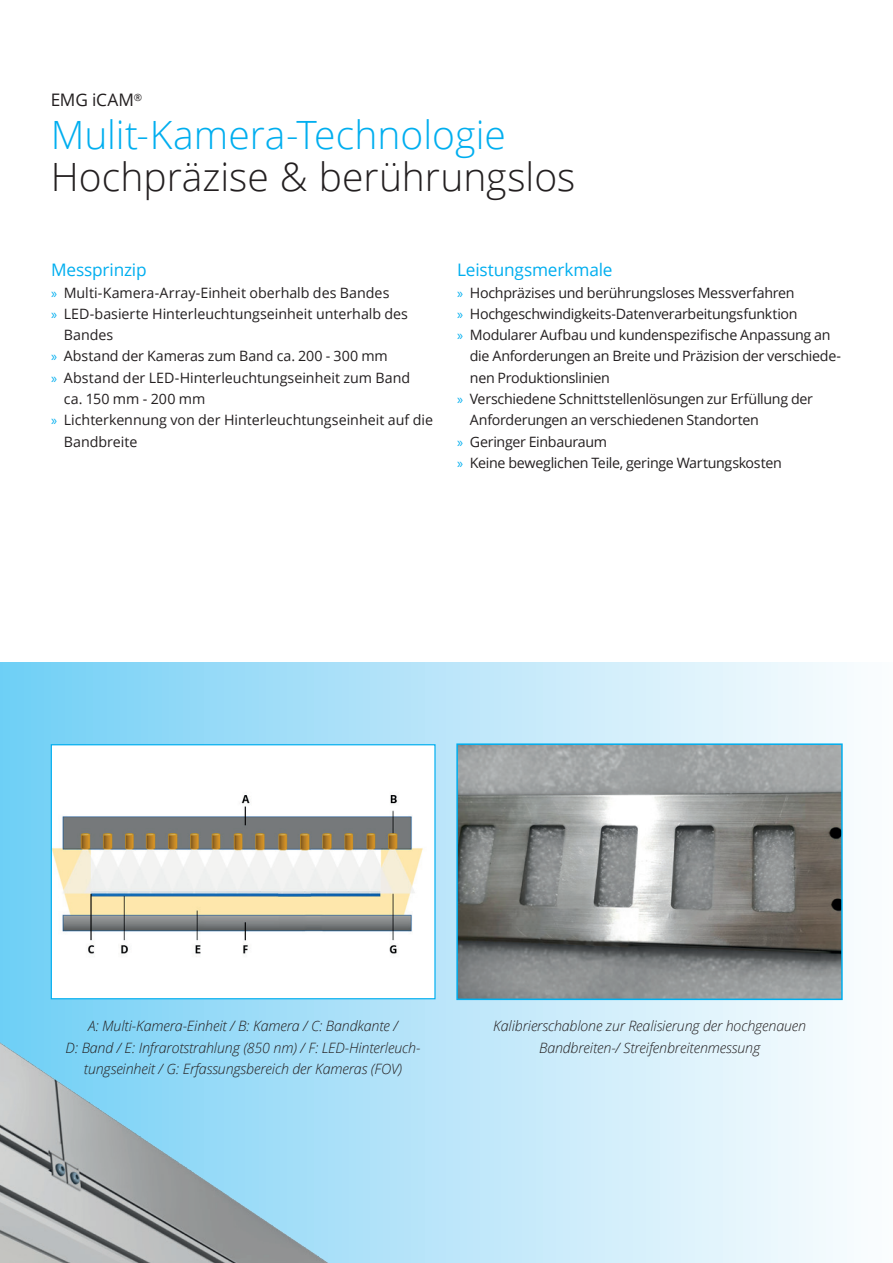
<style>
.page{position:relative;width:893px;height:1263px;background:#fff}
.page>*{position:absolute;margin:0;border:0;box-sizing:border-box;transform-origin:0 0}
.t1{font:300 39px "Open Sans";color:#231f20}
.t2{font:300 39px "Open Sans";color:#00aeef}
.t3{font:17.25px "Open Sans";letter-spacing:-.01em;color:#00aeef}
.t4{font:17.25px "Open Sans";letter-spacing:-.01em;color:#231f20}
.t5{font:14.25px "Open Sans";letter-spacing:-.015em;color:#231f20}
.t6{font:italic 300 14.25px/21.3px "Open Sans";letter-spacing:-.01em;color:#231f20;text-align:center}
.s1{font-family:"Myriad Pro";color:#00aeef}
</style>
<div class="page">
<div style="left:0;top:663px;width:893px;height:600px;background:linear-gradient(to right,#73cff6,#fffdfe)"></div>
<img style="left:0;top:702px;width:634px;height:561px">
<img style="left:459px;top:746px;width:381px;height:251px">
<div style="left:456px;top:743px;width:387px;height:257px;border:2px solid #00aeef"></div>
<div style="left:51px;top:745px;width:384px;height:254px;background:#fff"></div>
<img style="left:53px;top:795px;width:370px;height:162px">
<div style="left:51px;top:744px;width:385px;height:255px;border:1px solid #00aeef"></div>
<p class="t4" style="left:51px;top:88px;width:93px">EMG iCAM<sup>®</sup></p>
<h1 class="t2" style="left:51px;top:108px;width:457px">Mulit-Kamera-Technologie</h1>
<h1 class="t1" style="left:51px;top:150px;width:526px">Hochpräzise &amp; berührungslos</h1>
<p class="t3" style="left:51px;top:258px;width:97px">Messprinzip</p>
<p class="t5" style="left:51px;top:283px;width:340px"><span class="s1">»</span> Multi-Kamera-Array-Einheit oberhalb des Bandes</p>
<p class="t5" style="left:51px;top:304px;width:359px"><span class="s1">»</span> LED-basierte Hinterleuchtungseinheit unterhalb des</p>
<p class="t5" style="left:64px;top:325px;width:51px">Bandes</p>
<p class="t5" style="left:51px;top:346px;width:338px"><span class="s1">»</span> Abstand der Kameras zum Band ca. 200 - 300 mm</p>
<p class="t5" style="left:51px;top:368px;width:361px"><span class="s1">»</span> Abstand der LED-Hinterleuchtungseinheit zum Band</p>
<p class="t5" style="left:64px;top:389px;width:143px">ca. 150 mm - 200 mm</p>
<p class="t5" style="left:51px;top:410px;width:384px"><span class="s1">»</span> Lichterkennung von der Hinterleuchtungseinheit auf die</p>
<p class="t5" style="left:64px;top:432px;width:75px">Bandbreite</p>
<p class="t3" style="left:457px;top:258px;width:157px">Leistungsmerkmale</p>
<p class="t5" style="left:457px;top:283px;width:339px"><span class="s1">»</span> Hochpräzises und berührungsloses Messverfahren</p>
<p class="t5" style="left:457px;top:304px;width:342px"><span class="s1">»</span> Hochgeschwindigkeits-Datenverarbeitungsfunktion</p>
<p class="t5" style="left:457px;top:325px;width:375px"><span class="s1">»</span> Modularer Aufbau und kundenspezifische Anpassung an</p>
<p class="t5" style="left:470px;top:346px;width:373px">die Anforderungen an Breite und Präzision der verschiede-</p>
<p class="t5" style="left:470px;top:368px;width:141px">nen Produktionslinien</p>
<p class="t5" style="left:457px;top:389px;width:357px"><span class="s1">»</span> Verschiedene Schnittstellenlösungen zur Erfüllung der</p>
<p class="t5" style="left:470px;top:410px;width:291px">Anforderungen an verschiedenen Standorten</p>
<p class="t5" style="left:457px;top:432px;width:152px"><span class="s1">»</span> Geringer Einbauraum</p>
<p class="t5" style="left:457px;top:453px;width:326px"><span class="s1">»</span> Keine beweglichen Teile, geringe Wartungskosten</p>
<p class="t6" style="left:66px;top:1015px;width:356px">A: Multi-Kamera-Einheit / B: Kamera / C: Bandkante /<br>D: Band / E: Infrarotstrahlung (850 nm) / F: LED-Hinterleuch&shy;tungseinheit / G: Erfassungsbereich der Kameras (FOV)</p>
<p class="t6" style="left:493px;top:1015px;width:315px">Kalibrierschablone zur Realisierung der hochgenauen<br>Bandbreiten-/ Streifenbreitenmessung</p>
</div>
